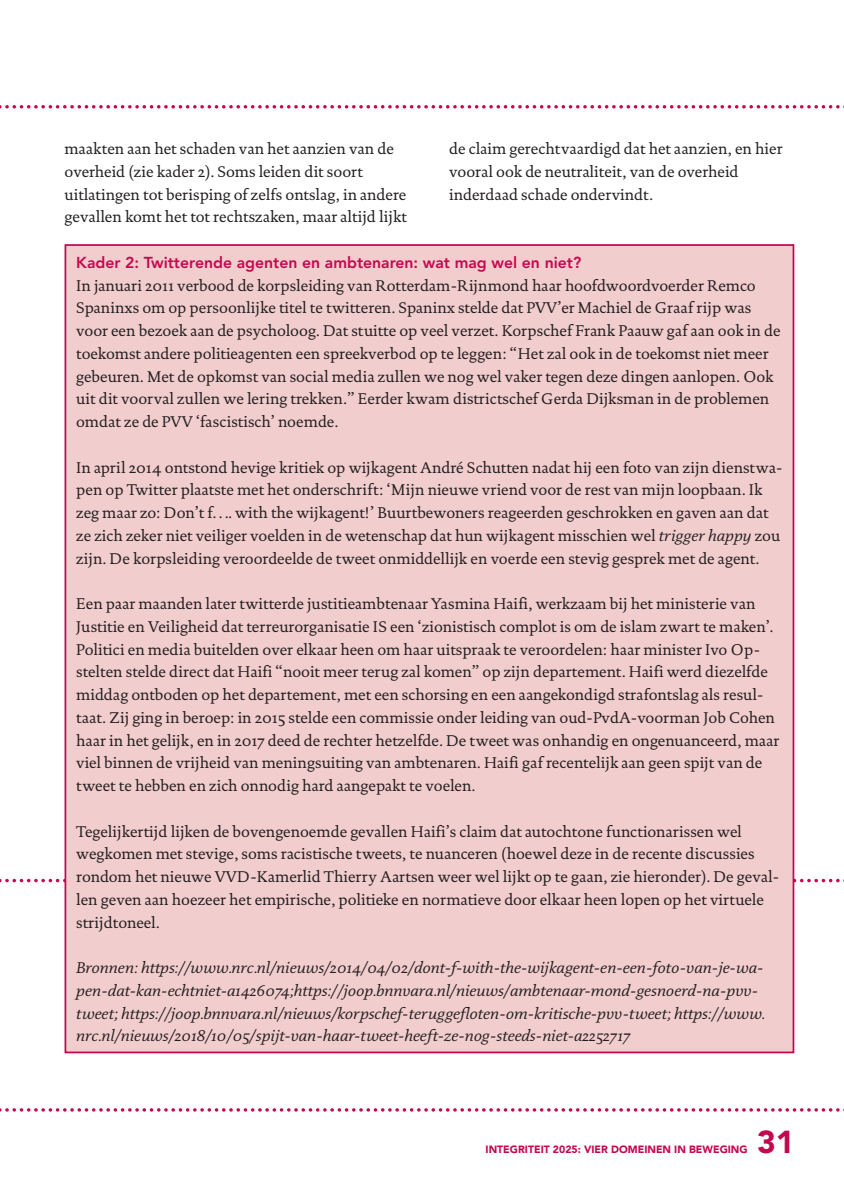
<style>
.page{position:relative;width:844px;height:1191px;background:#fff}
.page>*{position:absolute;margin:0;border:0;box-sizing:border-box;transform-origin:0 0}
.t1{font:900 31.5px "Avenir LT Std";color:#c50750}
.t2{font:15.75px/22.8px "DTL Documenta ST";color:#231f20}
.t3{font:italic 15.75px/22.8px "DTL Documenta ST";color:#231f20}
.t4{font:800 15.75px "Avenir LT Std";color:#c50750}
.t5{font:900 10.5px "Avenir LT Std";color:#c50750}
.s1{font-style:italic}
</style>
<div class="page">
<svg style="left:0;top:105px;width:844px;height:3px"></svg>
<svg style="left:0;top:878px;width:844px;height:4px"></svg>
<svg style="left:0;top:1108px;width:844px;height:3px"></svg>
<div style="left:65px;top:245px;width:728px;height:807px;background:#f2cdcd"></div>
<p class="t2" style="left:64px;top:137px;width:344px">maakten aan het schaden van het aanzien van de overheid (zie kader 2). Soms leiden dit soort uitlatingen tot berisping of zelfs ontslag, in andere gevallen komt het tot rechtszaken, maar altijd lijkt</p>
<p class="t2" style="left:449px;top:137px;width:334px">de claim gerechtvaardigd dat het aanzien, en hier vooral ook de neutraliteit, van de overheid inderdaad schade ondervindt.</p>
<p class="t4" style="left:76px;top:253px;width:506px">Kader 2: Twitterende agenten en ambtenaren: wat mag wel en niet?</p>
<p class="t2" style="left:76px;top:274px;width:705px">In januari 2011 verbood de korpsleiding van Rotterdam-Rijnmond haar hoofdwoordvoerder Remco Spaninxs om op persoonlijke titel te twitteren. Spaninx stelde dat PVV’er Machiel de Graaf rijp was voor een bezoek aan de psycholoog. Dat stuitte op veel verzet. Korpschef Frank Paauw gaf aan ook in de toekomst andere politieagenten een spreekverbod op te leggen: “Het zal ook in de toekomst niet meer gebeuren. Met de opkomst van social media zullen we nog wel vaker tegen deze dingen aanlopen. Ook uit dit voorval zullen we lering trekken.” Eerder kwam districtschef Gerda Dijksman in de problemen omdat ze de PVV ‘fascistisch’ noemde.</p>
<p class="t2" style="left:76px;top:456px;width:707px">In april 2014 ontstond hevige kritiek op wijkagent André Schutten nadat hij een foto van zijn dienstwa&shy;pen op Twitter plaatste met het onderschrift: ‘Mijn nieuwe vriend voor de rest van mijn loopbaan. Ik zeg maar zo: Don’t f…. with the wijkagent!’ Buurtbewoners reageerden geschrokken en gaven aan dat ze zich zeker niet veiliger voelden in de wetenschap dat hun wijkagent misschien wel <span class="s1">trigger happy</span> zou zijn. De korpsleiding veroordeelde de tweet onmiddellijk en voerde een stevig gesprek met de agent.</p>
<p class="t2" style="left:76px;top:592px;width:704px">Een paar maanden later twitterde justitieambtenaar Yasmina Haifi, werkzaam bij het ministerie van Justitie en Veiligheid dat terreurorganisatie IS een ‘zionistisch complot is om de islam zwart te maken’.<br>Politici en media buitelden over elkaar heen om haar uitspraak te veroordelen: haar minister Ivo Op&shy;stelten stelde direct dat Haifi “nooit meer terug zal komen” op zijn departement. Haifi werd diezelfde middag ontboden op het departement, met een schorsing en een aangekondigd strafontslag als resul&shy;taat. Zij ging in beroep: in 2015 stelde een commissie onder leiding van oud-PvdA-voorman Job Cohen haar in het gelijk, en in 2017 deed de rechter hetzelfde. De tweet was onhandig en ongenuanceerd, maar viel binnen de vrijheid van meningsuiting van ambtenaren. Haifi gaf recentelijk aan geen spijt van de tweet te hebben en zich onnodig hard aangepakt te voelen.</p>
<p class="t2" style="left:76px;top:820px;width:704px">Tegelijkertijd lijken de bovengenoemde gevallen Haifi’s claim dat autochtone functionarissen wel wegkomen met stevige, soms racistische tweets, te nuanceren (hoewel deze in de recente discussies rondom het nieuwe VVD-Kamerlid Thierry Aartsen weer wel lijkt op te gaan, zie hieronder). De geval&shy;len geven aan hoezeer het empirische, politieke en normatieve door elkaar heen lopen op het virtuele strijdtoneel.</p>
<p class="t3" style="left:76px;top:956px;width:690px">Bronnen: https://www.nrc.nl/nieuws/2014/04/02/dont-f-with-the-wijkagent-en-een-foto-van-je-wa&shy;pen-dat-kan-echtniet-a1426074;https://joop.bnnvara.nl/nieuws/ambtenaar-mond-gesnoerd-na-pvv&shy;tweet; https://joop.bnnvara.nl/nieuws/korpschef-teruggefloten-om-kritische-pvv-tweet; https://www. nrc.nl/nieuws/2018/10/05/spijt-van-haar-tweet-heeft-ze-nog-steeds-niet-a2252717</p>
<p class="t5" style="left:485px;top:1143px;width:11px">INTEGRITEIT</p>
<p class="t5" style="left:552px;top:1143px;width:39px">2025: VIER</p>
<p class="t5" style="left:611px;top:1143px;width:9px">DOMEINEN</p>
<p class="t5" style="left:674px;top:1143px;width:23px">IN BEWEGING</p>
<h1 class="t1" style="left:756px;top:1123px;width:39px">31</h1>
</div>
